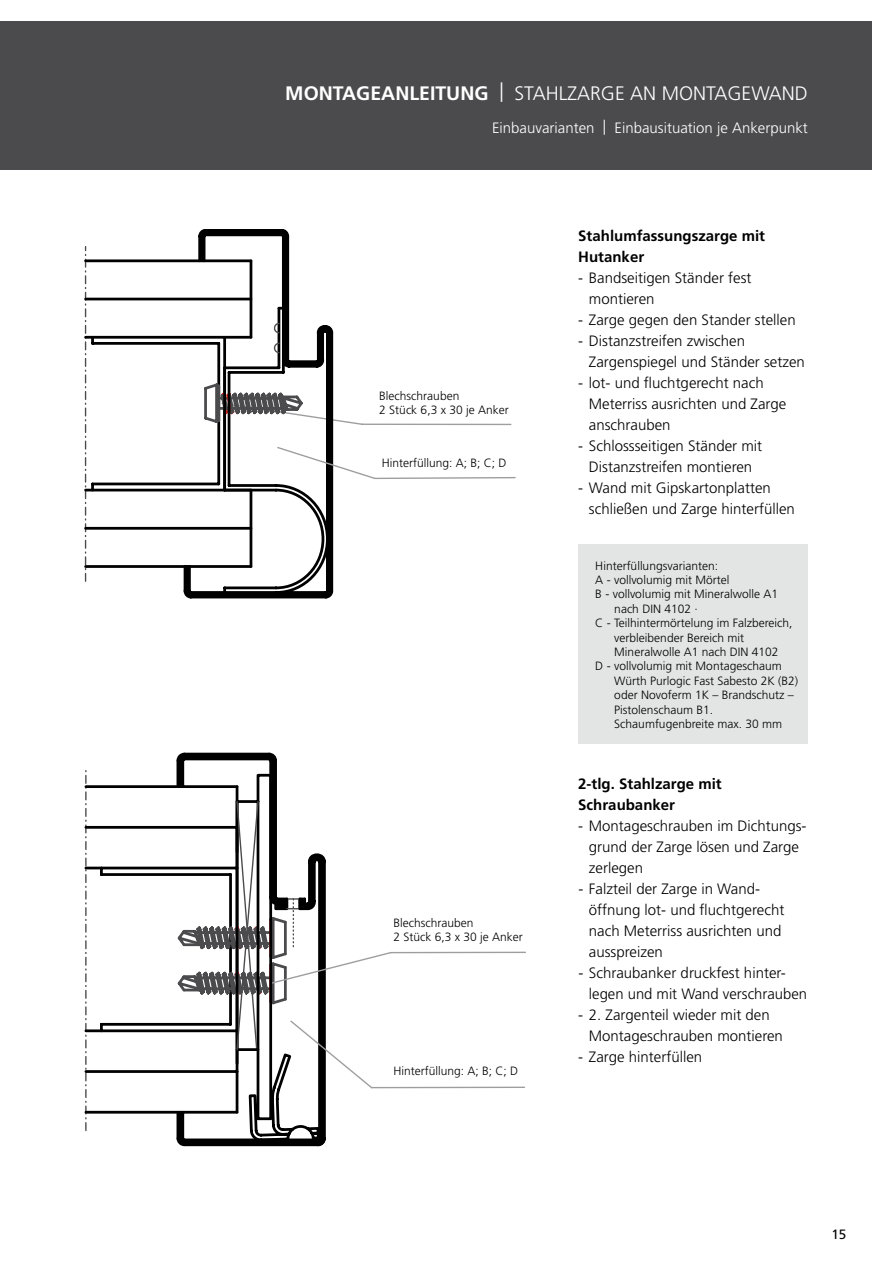
<style>
.page{position:relative;width:893px;height:1263px;background:#fff}
.page>*{position:absolute;margin:0;border:0;box-sizing:border-box;transform-origin:0 0}
.t1{font:300 19.5px "Frutiger LT Pro";color:#fff}
.t2{font:300 15px/21px "Frutiger LT Pro";color:#000}
.t3{font:700 15px/21px "Frutiger LT Pro";color:#000}
.t4{font:300 15px "Frutiger LT Pro";color:#fff}
.t5{font:13.5px "Frutiger LT Pro";color:#000}
.t6{font:300 12px/14.4px "Frutiger LT Pro";color:#000}
.s1{font-weight:700}
</style>
<div class="page">
<div style="left:0;top:21px;width:872px;height:149px;background:#4b4b4d"></div>
<hr style="left:93px;top:342px;width:126px;height:3px;background:#000">
<hr style="left:93px;top:483px;width:126px;height:2px;background:#000">
<svg style="left:85px;top:247px;width:9px;height:334px"></svg>
<hr style="left:86px;top:298px;width:165px;height:2px;background:#000">
<hr style="left:86px;top:565px;width:165px;height:3px;background:#000">
<hr style="left:86px;top:259px;width:165px;height:3px;background:#000">
<hr style="left:86px;top:527px;width:165px;height:3px;background:#000">
<hr style="left:86px;top:336px;width:165px;height:3px;background:#000">
<hr style="left:86px;top:489px;width:165px;height:2px;background:#000">
<svg style="left:335px;top:419px;width:177px;height:7px"></svg>
<svg style="left:182px;top:230px;width:153px;height:368px"></svg>
<svg style="left:273px;top:322px;width:7px;height:32px"></svg>
<svg style="left:279px;top:307px;width:4px;height:3px"></svg>
<svg style="left:276px;top:446px;width:240px;height:34px"></svg>
<svg style="left:84px;top:753px;width:193px;height:378px"></svg>
<svg style="left:175px;top:772px;width:351px;height:374px"></svg>
<div style="left:578px;top:544px;width:230px;height:200px;background:#e3e4e4"></div>
<h1 class="t1" style="left:285px;top:82px;width:524px"><span class="s1">MONTAGEANLEITUNG</span> | STAHLZARGE AN MONTAGEWAND</h1>
<p class="t4" style="left:492px;top:119px;width:317px">Einbauvarianten | Einbausituation je Ankerpunkt</p>
<p class="t6" style="left:379px;top:388px;width:131px">Blechschrauben<br>2 Stück 6,3 x 30 je Anker</p>
<p class="t6" style="left:382px;top:456px;width:126px">Hinterfüllung: A; B; C; D</p>
<p class="t6" style="left:394px;top:915px;width:131px">Blechschrauben<br>2 Stück 6,3 x 30 je Anker</p>
<p class="t6" style="left:394px;top:1063px;width:126px">Hinterfüllung: A; B; C; D</p>
<p class="t3" style="left:578px;top:225px;width:188px">Stahlumfassungszarge mit<br>Hutanker</p>
<p class="t2" style="left:589px;top:267px;width:164px;text-indent:-11px">- Bandseitigen Ständer fest montieren</p>
<p class="t2" style="left:578px;top:309px;width:219px">- Zarge gegen den Stander stellen</p>
<p class="t2" style="left:589px;top:330px;width:217px;text-indent:-11px">- Distanzstreifen zwischen<br>Zargenspiegel und Ständer setzen</p>
<p class="t2" style="left:589px;top:372px;width:199px;text-indent:-11px">- lot- und fluchtgerecht nach<br>Meterriss ausrichten und Zarge anschrauben</p>
<p class="t2" style="left:578px;top:435px;width:185px;text-align:center">- Schlossseitigen Ständer mit<br>Distanzstreifen montieren</p>
<p class="t2" style="left:589px;top:477px;width:207px;text-indent:-11px">- Wand mit Gipskartonplatten schließen und Zarge hinterfüllen</p>
<p class="t6" style="left:595px;top:558px;width:124px">Hinterfüllungsvarianten:</p>
<p class="t6" style="left:595px;top:573px;width:135px">A - vollvolumig mit Mörtel</p>
<p class="t6" style="left:595px;top:587px;width:184px">B - vollvolumig mit Mineralwolle A1</p>
<p class="t6" style="left:614px;top:601px;width:85px">nach DIN 4102 ·</p>
<p class="t6" style="left:595px;top:616px;width:199px">C - Teilhintermörtelung im Falzbereich,</p>
<p class="t6" style="left:614px;top:630px;width:131px">verbleibender Bereich mit</p>
<p class="t6" style="left:614px;top:645px;width:166px">Mineralwolle A1 nach DIN 4102</p>
<p class="t6" style="left:595px;top:659px;width:188px">D - vollvolumig mit Montageschaum</p>
<p class="t6" style="left:614px;top:673px;width:185px">Würth Purlogic Fast Sabesto 2K (B2)</p>
<p class="t6" style="left:614px;top:688px;width:181px">oder Novoferm 1K – Brandschutz –</p>
<p class="t6" style="left:614px;top:702px;width:100px">Pistolenschaum B1.</p>
<p class="t6" style="left:614px;top:717px;width:169px">Schaumfugenbreite max. 30 mm</p>
<p class="t3" style="left:578px;top:774px;width:145px">2-tlg. Stahlzarge mit<br>Schraubanker</p>
<p class="t2" style="left:589px;top:816px;width:219px;text-indent:-11px">- Montageschrauben im Dichtungs&shy;grund der Zarge lösen und Zarge zerlegen</p>
<p class="t2" style="left:589px;top:879px;width:197px;text-indent:-11px">- Falzteil der Zarge in Wand&shy;öffnung lot- und fluchtgerecht nach Meterriss ausrichten und ausspreizen</p>
<p class="t2" style="left:589px;top:963px;width:220px;text-indent:-11px">- Schraubanker druckfest hinter&shy;legen und mit Wand verschrauben</p>
<p class="t2" style="left:589px;top:1005px;width:195px;text-indent:-11px">- 2. Zargenteil wieder mit den<br>Montageschrauben montieren</p>
<p class="t2" style="left:578px;top:1047px;width:125px">- Zarge hinterfüllen</p>
<p class="t5" style="left:831px;top:1226px;width:17px">15</p>
</div>
